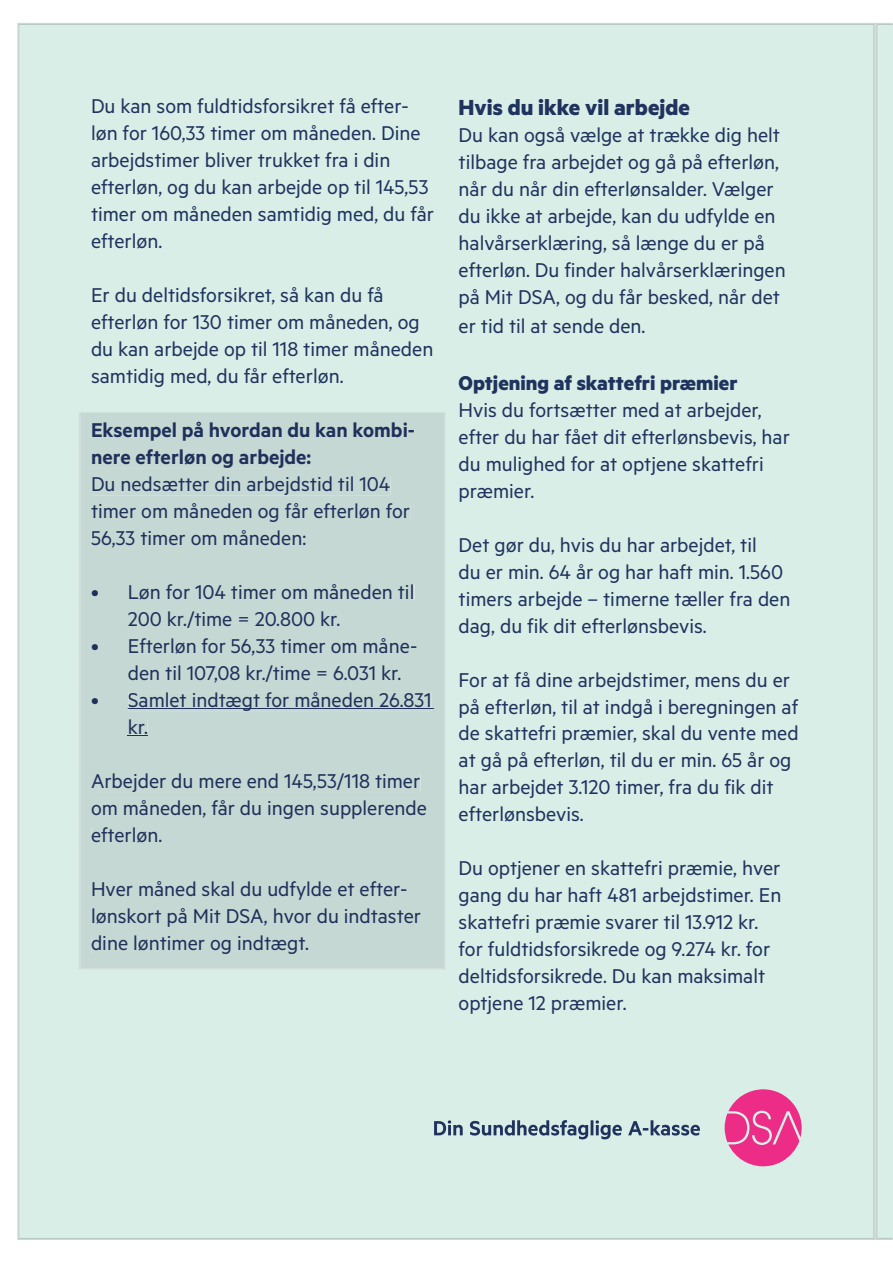
<style>
.page{position:relative;width:893px;height:1263px;background:#fff}
.page>*{position:absolute;margin:0;border:0;box-sizing:border-box;transform-origin:0 0}
.t1{font:700 24.6px "Metric";color:#20335f}
.t2{font:22.5px/27px "Metric";color:#20335f}
.t3{font:22.5px/27px "Metric";color:#1f315b}
.t4{font:600 22.5px/27px "Metric";color:#1f315b}
.t5{font:700 22.5px "Metric";color:#20335f}
</style>
<div class="page">
<svg style="left:875px;top:23px;width:18px;height:1217px;background:#d7eae3"></svg>
<div style="left:18px;top:24px;width:856px;height:1215px;background:#d9eee6"></div>
<svg style="left:434px;top:1120px;width:266px;height:19px;background:#9aafb8"></svg>
<svg style="left:725px;top:1089px;width:77px;height:77px;background:#e665a3"></svg>
<div style="left:79px;top:413px;width:366px;height:556px;background:#c6d8d3"></div>
<p class="t2" style="left:91px;top:94px;width:345px">Du kan som fuldtidsforsikret få efter&shy;løn for 160,33 timer om måneden. Dine arbejdstimer bliver trukket fra i din efterløn, og du kan arbejde op til 145,53 timer om måneden samtidig med, du får efterløn.</p>
<p class="t2" style="left:91px;top:283px;width:344px">Er du deltidsforsikret, så kan du få efterløn for 130 timer om måneden, og du kan arbejde op til 118 timer måneden samtidig med, du får efterløn.</p>
<p class="t4" style="left:91px;top:418px;width:325px">Eksempel på hvordan du kan kombi&shy;nere efterløn og arbejde:</p>
<p class="t3" style="left:91px;top:472px;width:321px">Du nedsætter din arbejdstid til 104 timer om måneden og får efterløn for<br>56,33 timer om måneden:</p>
<p class="t3" style="left:128px;top:580px;width:288px;text-indent:-37px">• Løn for 104 timer om måneden til<br>200 kr./time = 20.800 kr.</p>
<p class="t3" style="left:128px;top:634px;width:291px;text-indent:-37px">• Efterløn for 56,33 timer om måne&shy;den til 107,08 kr./time = 6.031 kr.</p>
<p class="t3" style="left:91px;top:688px;width:342px">• Samlet indtæ t for måneden 26.831</p>
<p class="t3" style="left:242px;top:688px;width:13px">g</p>
<p class="t3" style="left:128px;top:715px;width:22px">kr.</p>
<p class="t3" style="left:91px;top:769px;width:337px">Arbejder du mere end 145,53/118 timer om måneden, får du ingen supplerende efterløn.</p>
<p class="t3" style="left:91px;top:877px;width:331px">Hver måned skal du udfylde et efter&shy;lønskort på Mit DSA, hvor du indtaster dine løntimer og indtægt.</p>
<p class="t1" style="left:459px;top:99px;width:233px">Hvis du ikke vil arbejde</p>
<p class="t2" style="left:459px;top:123px;width:329px">Du kan også vælge at trække dig helt tilbage fra arbejdet og gå på efterløn, når du når din efterlønsalder. Vælger du ikke at arbejde, kan du udfylde en halvårserklæring, så længe du er på efterløn. Du finder halvårserklæringen på Mit DSA, og du får besked, når det</p>
<p class="t2" style="left:459px;top:314px;width:188px">er tid til at sende den.</p>
<p class="t5" style="left:459px;top:375px;width:280px">Optjening af skattefri præmier</p>
<p class="t2" style="left:459px;top:398px;width:333px">Hvis du fortsætter med at arbejder, efter du har fået dit efterlønsbevis, har du mulighed for at optjene skattefri præmier.</p>
<p class="t2" style="left:459px;top:533px;width:333px">Det gør du, hvis du har arbejdet, til<br>du er min. 64 år og har haft min. 1.560 timers arbejde – timerne tæller fra den dag, du fik dit efterlønsbevis.</p>
<p class="t2" style="left:459px;top:668px;width:341px">For at få dine arbejdstimer, mens du er på efterløn, til at indgå i beregningen af de skattefri præmier, skal du vente med at gå på efterløn, til du er min. 65 år og har arbejdet 3.120 timer, fra du fik dit efterlønsbevis.</p>
<p class="t2" style="left:459px;top:856px;width:324px">Du optjener en skattefri præmie, hver gang du har haft 481 arbejdstimer. En skattefri præmie svarer til 13.912 kr. for fuldtidsforsikrede og 9.274 kr. for deltidsforsikrede. Du kan maksimalt optjene 12 præmier.</p>
</div>
